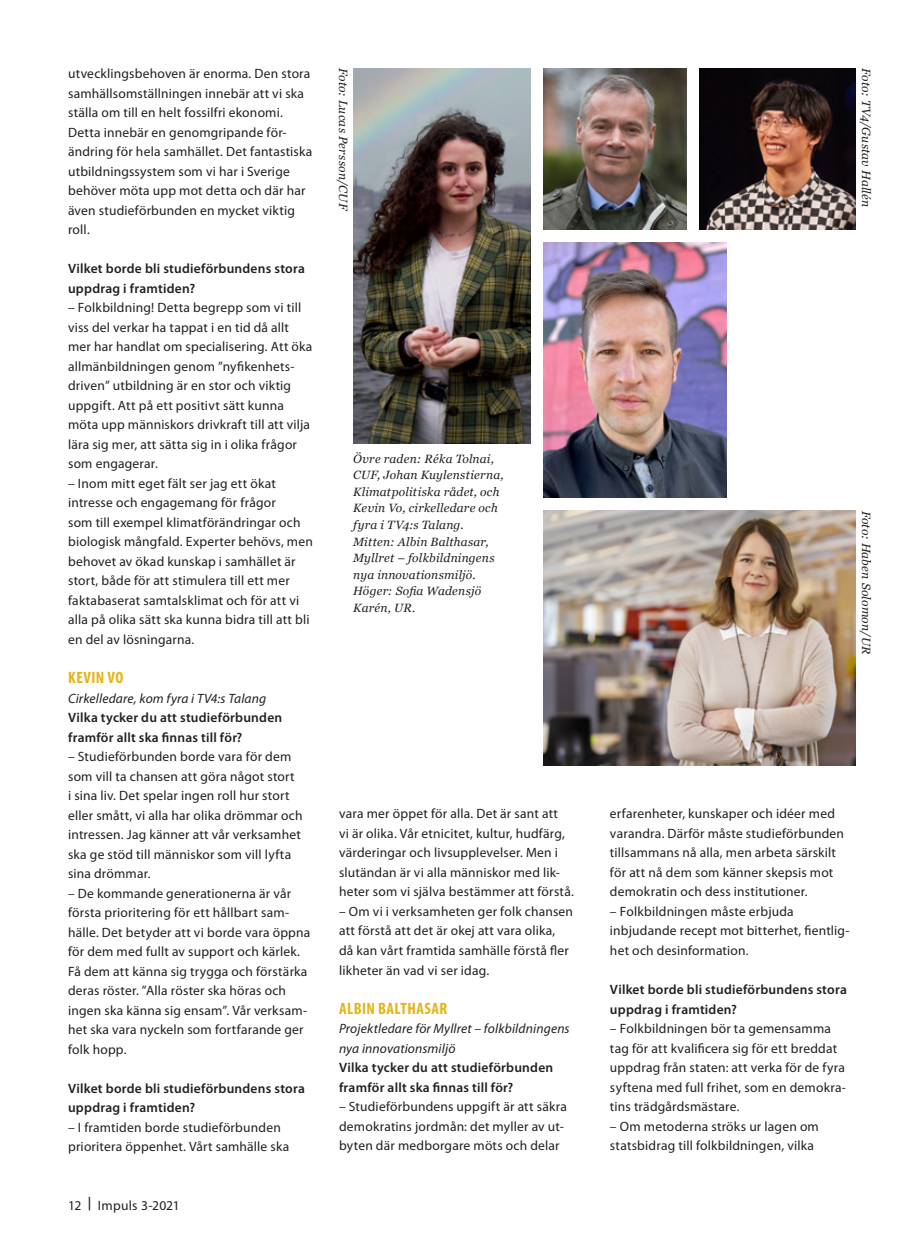
<style>
.page{position:relative;width:915px;height:1255px;background:#fff}
.page>*{position:absolute;margin:0;border:0;box-sizing:border-box;transform-origin:0 0}
.Notis_Fakta{font:700 condensed 16.5px "Myriad Pro";letter-spacing:.02em;color:#e5b417}
.Notis_Fakta-2{font:13.5px/19.5px "Myriad Pro";letter-spacing:.015em;color:#231f20}
.Notis_Fakta-3{font:600 13.5px/19.5px "Myriad Pro";letter-spacing:.015em;color:#231f20}
.Notis_Fakta-4{font:italic 13.5px/19.5px "Myriad Pro";letter-spacing:.01em;color:#231f20}
.Bildtext{font:italic 12px/16.5px "Georgia";letter-spacing:.015em;color:#231f20}
</style>
<div class="page">
<img style="left:543px;top:242px;width:183px;height:256px">
<img style="left:353px;top:68px;width:177px;height:375px">
<img style="left:543px;top:68px;width:143px;height:162px">
<img style="left:699px;top:68px;width:156px;height:162px">
<img style="left:543px;top:510px;width:312px;height:256px">
<p class="Notis_Fakta-2" style="left:68px;top:64px;width:245px">utvecklingsbehoven är enorma. Den stora samhällsomställningen innebär att vi ska ställa om till en helt fossilfri ekonomi.<br>Detta innebär en genomgripande för&shy;ändring för hela samhället. Det fantastiska utbildningssystem som vi har i Sverige behöver möta upp mot detta och där har även studieförbunden en mycket viktig roll.</p>
<p class="Notis_Fakta-3" style="left:68px;top:259px;width:238px">Vilket borde bli studieförbundens stora uppdrag i framtiden?</p>
<p class="Notis_Fakta-2" style="left:68px;top:298px;width:246px">– Folkbildning! Detta begrepp som vi till viss del verkar ha tappat i en tid då allt mer har handlat om specialisering. Att öka allmänbildningen genom ”nyfikenhets&shy;driven” utbildning är en stor och viktig uppgift. Att på ett positivt sätt kunna möta upp människors drivkraft till att vilja lära sig mer, att sätta sig in i olika frågor som engagerar.</p>
<p class="Notis_Fakta-2" style="left:68px;top:474px;width:246px">– Inom mitt eget fält ser jag ett ökat intresse och engagemang för frågor<br>som till exempel klimatförändringar och biologisk mångfald. Experter behövs, men behovet av ökad kunskap i samhället är stort, både för att stimulera till ett mer faktabaserat samtalsklimat och för att vi alla på olika sätt ska kunna bidra till att bli en del av lösningarna.</p>
<p class="Notis_Fakta" style="left:68px;top:667px;width:57px">KEVIN VO</p>
<p class="Notis_Fakta-4" style="left:68px;top:688px;width:199px">Cirkelledare, kom fyra i TV4:s Talang</p>
<p class="Notis_Fakta-3" style="left:68px;top:708px;width:216px">Vilka tycker du att studieförbunden framför allt ska finnas till för?</p>
<p class="Notis_Fakta-2" style="left:68px;top:747px;width:236px">– Studieförbunden borde vara för dem som vill ta chansen att göra något stort<br>i sina liv. Det spelar ingen roll hur stort eller smått, vi alla har olika drömmar och intressen. Jag känner att vår verksamhet ska ge stöd till människor som vill lyfta sina drömmar.</p>
<p class="Notis_Fakta-2" style="left:68px;top:883px;width:244px">– De kommande generationerna är vår första prioritering för ett hållbart sam&shy;hälle. Det betyder att vi borde vara öppna för dem med fullt av support och kärlek.<br>Få dem att känna sig trygga och förstärka deras röster. ”Alla röster ska höras och ingen ska känna sig ensam”. Vår verksam&shy;het ska vara nyckeln som fortfarande ger folk hopp.</p>
<p class="Notis_Fakta-3" style="left:68px;top:1078px;width:238px">Vilket borde bli studieförbundens stora uppdrag i framtiden?</p>
<p class="Notis_Fakta-2" style="left:68px;top:1117px;width:222px">– I framtiden borde studieförbunden prioritera öppenhet. Vårt samhälle ska</p>
<p class="Notis_Fakta-2" style="left:68px;top:1196px;width:113px">12 <sup>|</sup> Impuls 3-2021</p>
<p class="Bildtext" style="left:352px;top:68px;width:144px;rotate:90deg">Foto: Lucas Persson/CUF</p>
<p class="Bildtext" style="left:874px;top:68px;width:141px;rotate:90deg">Foto: TV4/Gustav Hallén</p>
<p class="Bildtext" style="left:353px;top:450px;width:152px">Övre raden: Réka Tolnai,<br>CUF, Johan Kuylenstierna,<br>Klimatpolitiska rådet, och<br>Kevin Vo, cirkelledare och fyra i TV4:s Talang.</p>
<p class="Bildtext" style="left:353px;top:532px;width:143px">Mitten: Albin Balthasar,<br>Myllret – folkbildningens nya innovationsmiljö.</p>
<p class="Bildtext" style="left:353px;top:582px;width:130px">Höger: Sofia Wadensjö<br>Karén, UR.</p>
<p class="Bildtext" style="left:874px;top:510px;width:146px;rotate:90deg">Foto: Haben Solomon/UR</p>
<p class="Notis_Fakta-2" style="left:339px;top:804px;width:236px">vara mer öppet för alla. Det är sant att<br>vi är olika. Vår etnicitet, kultur, hudfärg, värderingar och livsupplevelser. Men i slutändan är vi alla människor med lik&shy;heter som vi själva bestämmer att förstå.</p>
<p class="Notis_Fakta-2" style="left:339px;top:901px;width:235px">– Om vi i verksamheten ger folk chansen att förstå att det är okej att vara olika, då kan vårt framtida samhälle förstå fler likheter än vad vi ser idag.</p>
<p class="Notis_Fakta" style="left:339px;top:997px;width:109px">ALBIN BALTHASAR</p>
<p class="Notis_Fakta-4" style="left:339px;top:1019px;width:232px">Projektledare för Myllret – folkbildningens nya innovationsmiljö</p>
<p class="Notis_Fakta-3" style="left:339px;top:1057px;width:216px">Vilka tycker du att studieförbunden framför allt ska finnas till för?</p>
<p class="Notis_Fakta-2" style="left:339px;top:1096px;width:229px">– Studieförbundens uppgift är att säkra demokratins jordmån: det myller av ut&shy;byten där medborgare möts och delar</p>
<p class="Notis_Fakta-2" style="left:609px;top:804px;width:235px">erfarenheter, kunskaper och idéer med varandra. Därför måste studieförbunden tillsammans nå alla, men arbeta särskilt för att nå dem som känner skepsis mot demokratin och dess institutioner.</p>
<p class="Notis_Fakta-2" style="left:609px;top:901px;width:241px">– Folkbildningen måste erbjuda inbjudande recept mot bitterhet, fientlig&shy;het och desinformation.</p>
<p class="Notis_Fakta-3" style="left:609px;top:979px;width:238px">Vilket borde bli studieförbundens stora uppdrag i framtiden?</p>
<p class="Notis_Fakta-2" style="left:609px;top:1018px;width:237px">– Folkbildningen bör ta gemensamma tag för att kvalificera sig för ett breddat uppdrag från staten: att verka för de fyra syftena med full frihet, som en demokra&shy;tins trädgårdsmästare.</p>
<p class="Notis_Fakta-2" style="left:609px;top:1116px;width:210px">– Om metoderna ströks ur lagen om statsbidrag till folkbildningen, vilka</p>
</div>
